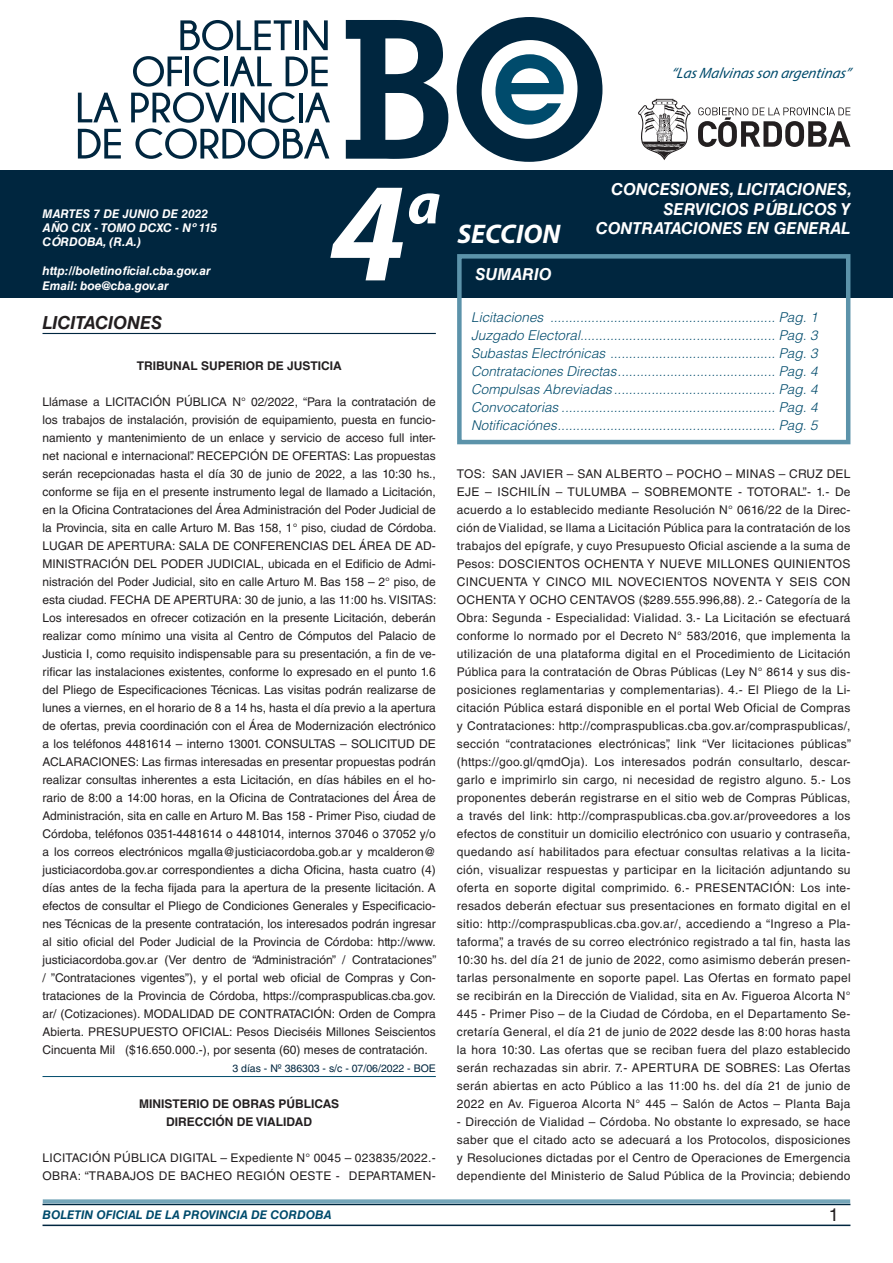
<style>
.page{position:relative;width:893px;height:1263px;background:#fff}
.page>*{position:absolute;margin:0;border:0;box-sizing:border-box;transform-origin:0 0}
.t1{font:italic 700 142.5px "Myriad Pro";color:#fff}
.t2{font:italic 700 60px "Myriad Pro";color:#fff}
.t3{font:italic 700 27px "Myriad Pro";color:#fff}
.NOMBRE_DE_MINISTERIO{font:italic 700 18px "Helvetica LT Std";color:#231f20}
.t4{font:18px "Helvetica LT Std";color:#231f20}
.t5{font:italic 700 16.5px/19.8px "Helvetica LT Std";color:#fff;text-align:right}
.t6{font:italic 15px "Myriad Pro";color:#004b6c}
.t7{font:italic 300 13.5px "Helvetica LT Std";color:#004b6c}
.TEXTO_BASE{font:12px/18px "Helvetica LT Std";letter-spacing:.025em;color:#231f20;text-align:justify}
.t8{font:italic 700 12px/14.4px "Helvetica LT Std";color:#fff}
.RESUELVE{font:700 12px "Helvetica LT Std";color:#231f20}
.t9{font:italic 700 12px "Helvetica LT Std";color:#004b6c}
.FECHA_DE_VENCIMIENTO{font:10.5px "Helvetica LT Std";color:#00263f}
</style>
<div class="page">
<div style="left:0;top:170px;width:893px;height:128px;background:#00263f"></div>
<svg style="left:638px;top:99px;width:53px;height:61px"></svg>
<svg style="left:698px;top:107px;width:152px;height:40px"></svg>
<svg style="left:346px;top:20px;width:102px;height:139px"></svg>
<svg style="left:457px;top:17px;width:145px;height:145px"></svg>
<svg style="left:180px;top:20px;width:112px;height:30px"></svg>
<hr style="left:295px;top:20px;width:4px;height:30px;background:#00263f">
<svg style="left:303px;top:20px;width:25px;height:30px"></svg>
<svg style="left:78px;top:93px;width:40px;height:29px"></svg>
<svg style="left:78px;top:129px;width:43px;height:30px"></svg>
<svg style="left:131px;top:56px;width:199px;height:103px"></svg>
<hr style="left:43px;top:1224px;width:807px;height:2px;background:#00263f">
<div style="left:42px;top:1198px;width:809px;height:8px;background:#fff;opacity:.75"></div>
<hr style="left:43px;top:333px;width:393px;height:1px;background:#00263f">
<hr style="left:43px;top:1076px;width:393px;height:1px;background:#004b6c">
<div style="left:457px;top:254px;width:393px;height:190px;border:4px solid #5c93aa"></div>
<p class="t6" style="left:671px;top:64px;width:181px">“LasMalvinasson argentinas”</p>
<p class="t8" style="left:43px;top:206px;width:176px">MARTES 7 DE JUNIO DE 2022<br>AÑO CIX - TOMO DCXC - Nº 115<br>CÓRDOBA, (R.A.)</p>
<p class="t8" style="left:43px;top:264px;width:170px">http://boletinoficial.cba.gov.ar<br>Email: boe@cba.gov.ar</p>
<h1 class="t1" style="left:329px;top:140px;width:79px">4</h1>
<h2 class="t2" style="left:407px;top:164px;width:35px">a</h2>
<p class="NOMBRE_DE_MINISTERIO" style="left:43px;top:311px;width:121px">LICITACIONES</p>
<p class="RESUELVE" style="left:137px;top:358px;width:206px">TRIBUNAL SUPERIOR DE JUSTICIA</p>
<p class="TEXTO_BASE" style="left:43px;top:393px;width:396px">Llámase a LICITACIÓN PÚBLICA N° 02/2022, “Para la contratación de los trabajos de instalación, provisión de equipamiento, puesta en funcio&shy;namiento y mantenimiento de un enlace y servicio de acceso full inter&shy;net nacional e internacional”. RECEPCIÓN DE OFERTAS: Las propuestas serán recepcionadas hasta el día 30 de junio de 2022, a las 10:30 hs., conforme se fija en el presente instrumento legal de llamado a Licitación, en la Oficina Contrataciones del Área Administración del Poder Judicial de la Provincia, sita en calle Arturo M. Bas 158, 1° piso, ciudad de Córdoba.<br>LUGAR DE APERTURA: SALA DE CONFERENCIAS DEL ÁREA DE AD-MINISTRACIÓN DEL PODER JUDICIAL, ubicada en el Edificio de Admi&shy;nistración del Poder Judicial, sito en calle Arturo M. Bas 158 – 2° piso, de esta ciudad. FECHA DE APERTURA: 30 de junio, a las 11:00 hs. VISITAS:<br>Los interesados en ofrecer cotización en la presente Licitación, deberán realizar como mínimo una visita al Centro de Cómputos del Palacio de Justicia I, como requisito indispensable para su presentación, a fin de ve&shy;rificar las instalaciones existentes, conforme lo expresado en el punto 1.6 del Pliego de Especificaciones Técnicas. Las visitas podrán realizarse de lunes a viernes, en el horario de 8 a 14 hs, hasta el día previo a la apertura de ofertas, previa coordinación con el Área de Modernización electrónico a los teléfonos 4481614 – interno 13001. CONSULTAS – SOLICITUD DE ACLARACIONES: Las firmas interesadas en presentar propuestas podrán realizar consultas inherentes a esta Licitación, en días hábiles en el ho&shy;rario de 8:00 a 14:00 horas, en la Oficina de Contrataciones del Área de Administración, sita en calle en Arturo M. Bas 158 - Primer Piso, ciudad de Córdoba, teléfonos 0351-4481614 o 4481014, internos 37046 o 37052 y/o a los correos electrónicos mgalla@justiciacordoba.gob.ar y mcalderon@ justiciacordoba.gov.ar correspondientes a dicha Oficina, hasta cuatro (4) días antes de la fecha fijada para la apertura de la presente licitación. A efectos de consultar el Pliego de Condiciones Generales y Especificacio&shy;nes Técnicas de la presente contratación, los interesados podrán ingresar al sitio oficial del Poder Judicial de la Provincia de Córdoba: http://www. justiciacordoba.gov.ar (Ver dentro de “Administración” / Contrataciones” / ”Contrataciones vigentes”), y el portal web oficial de Compras y Con&shy;trataciones de la Provincia de Córdoba, https://compraspublicas.cba.gov. ar/ (Cotizaciones). MODALIDAD DE CONTRATACIÓN: Orden de Compra Abierta. PRESUPUESTO OFICIAL: Pesos Dieciséis Millones Seiscientos Cincuenta Mil ($16.650.000.-), por sesenta (60) meses de contratación.</p>
<p class="FECHA_DE_VENCIMIENTO" style="left:232px;top:1062px;width:205px">3 días - Nº 386303 - s/c - 07/06/2022 - BOE</p>
<p class="RESUELVE" style="left:139px;top:1096px;width:201px">MINISTERIO DE OBRAS PÚBLICAS</p>
<p class="RESUELVE" style="left:166px;top:1114px;width:147px">DIRECCIÓN DE VIALIDAD</p>
<p class="TEXTO_BASE" style="left:43px;top:1149px;width:395px">LICITACIÓN PÚBLICA DIGITAL – Expediente N° 0045 – 023835/2022.-<br>OBRA: “TRABAJOS DE BACHEO REGIÓN OESTE - DEPARTAMEN-</p>
<h3 class="t3" style="left:457px;top:216px;width:104px">SECCION</h3>
<h3 class="t5" style="left:475px;top:264px;width:78px">SUMARIO</h3>
<h3 class="t5" style="left:596px;top:179px;width:258px">CONCESIONES, LICITACIONES,<br>SERVICIOS PÚBLICOS Y<br>CONTRATACIONES EN GENERAL</h3>
<p class="t7" style="left:471px;top:309px;width:348px">Licitaciones ............................................................ Pag. 1</p>
<p class="t7" style="left:471px;top:327px;width:348px">Juzgado Electoral.................................................... Pag. 3</p>
<p class="t7" style="left:471px;top:345px;width:348px">Subastas Electrónicas ............................................ Pag. 3</p>
<p class="t7" style="left:471px;top:363px;width:348px">Contrataciones Directas.......................................... Pag. 4</p>
<p class="t7" style="left:471px;top:381px;width:348px">Compulsas Abreviadas ........................................... Pag. 4</p>
<p class="t7" style="left:471px;top:399px;width:348px">Convocatorias ......................................................... Pag. 4</p>
<p class="t7" style="left:471px;top:417px;width:348px">Notificaciónes.......................................................... Pag. 5</p>
<p class="TEXTO_BASE" style="left:457px;top:465px;width:396px">TOS: SAN JAVIER – SAN ALBERTO – POCHO – MINAS – CRUZ DEL EJE – ISCHILÍN – TULUMBA – SOBREMONTE - TOTORAL”.- 1.- De acuerdo a lo establecido mediante Resolución N° 0616/22 de la Direc&shy;ción de Vialidad, se llama a Licitación Pública para la contratación de los trabajos del epígrafe, y cuyo Presupuesto Oficial asciende a la suma de Pesos: DOSCIENTOS OCHENTA Y NUEVE MILLONES QUINIENTOS CINCUENTA Y CINCO MIL NOVECIENTOS NOVENTA Y SEIS CON OCHENTA Y OCHO CENTAVOS ($289.555.996,88). 2.- Categoría de la Obra: Segunda - Especialidad: Vialidad. 3.- La Licitación se efectuará conforme lo normado por el Decreto N° 583/2016, que implementa la utilización de una plataforma digital en el Procedimiento de Licitación Pública para la contratación de Obras Públicas (Ley N° 8614 y sus dis&shy;posiciones reglamentarias y complementarias). 4.- El Pliego de la Li&shy;citación Pública estará disponible en el portal Web Oficial de Compras y Contrataciones: http://compraspublicas.cba.gov.ar/compraspublicas/, sección “contrataciones electrónicas”, link “Ver licitaciones públicas” (https://goo.gl/qmdOja). Los interesados podrán consultarlo, descar&shy;garlo e imprimirlo sin cargo, ni necesidad de registro alguno. 5.- Los proponentes deberán registrarse en el sitio web de Compras Públicas, a través del link: http://compraspublicas.cba.gov.ar/proveedores a los efectos de constituir un domicilio electrónico con usuario y contraseña, quedando así habilitados para efectuar consultas relativas a la licita&shy;ción, visualizar respuestas y participar en la licitación adjuntando su oferta en soporte digital comprimido. 6.- PRESENTACIÓN: Los inte&shy;resados deberán efectuar sus presentaciones en formato digital en el sitio: http://compraspublicas.cba.gov.ar/, accediendo a “Ingreso a Pla&shy;taforma”, a través de su correo electrónico registrado a tal fin, hasta las 10:30 hs. del día 21 de junio de 2022, como asimismo deberán presen&shy;tarlas personalmente en soporte papel. Las Ofertas en formato papel se recibirán en la Dirección de Vialidad, sita en Av. Figueroa Alcorta N° 445 - Primer Piso – de la Ciudad de Córdoba, en el Departamento Se&shy;cretaría General, el día 21 de junio de 2022 desde las 8:00 horas hasta la hora 10:30. Las ofertas que se reciban fuera del plazo establecido serán rechazadas sin abrir. 7.- APERTURA DE SOBRES: Las Ofertas serán abiertas en acto Público a las 11:00 hs. del día 21 de junio de 2022 en Av. Figueroa Alcorta N° 445 – Salón de Actos – Planta Baja</p>
<p class="TEXTO_BASE" style="left:457px;top:1113px;width:395px">- Dirección de Vialidad – Córdoba. No obstante lo expresado, se hace saber que el citado acto se adecuará a los Protocolos, disposiciones y Resoluciones dictadas por el Centro de Operaciones de Emergencia dependiente del Ministerio de Salud Pública de la Provincia; debiendo</p>
<p class="t9" style="left:43px;top:1208px;width:290px">BOLETIN OFICIAL DE LA PROVINCIA DE CORDOBA</p>
<p class="t4" style="left:829px;top:1204px;width:12px">1</p>
</div>
